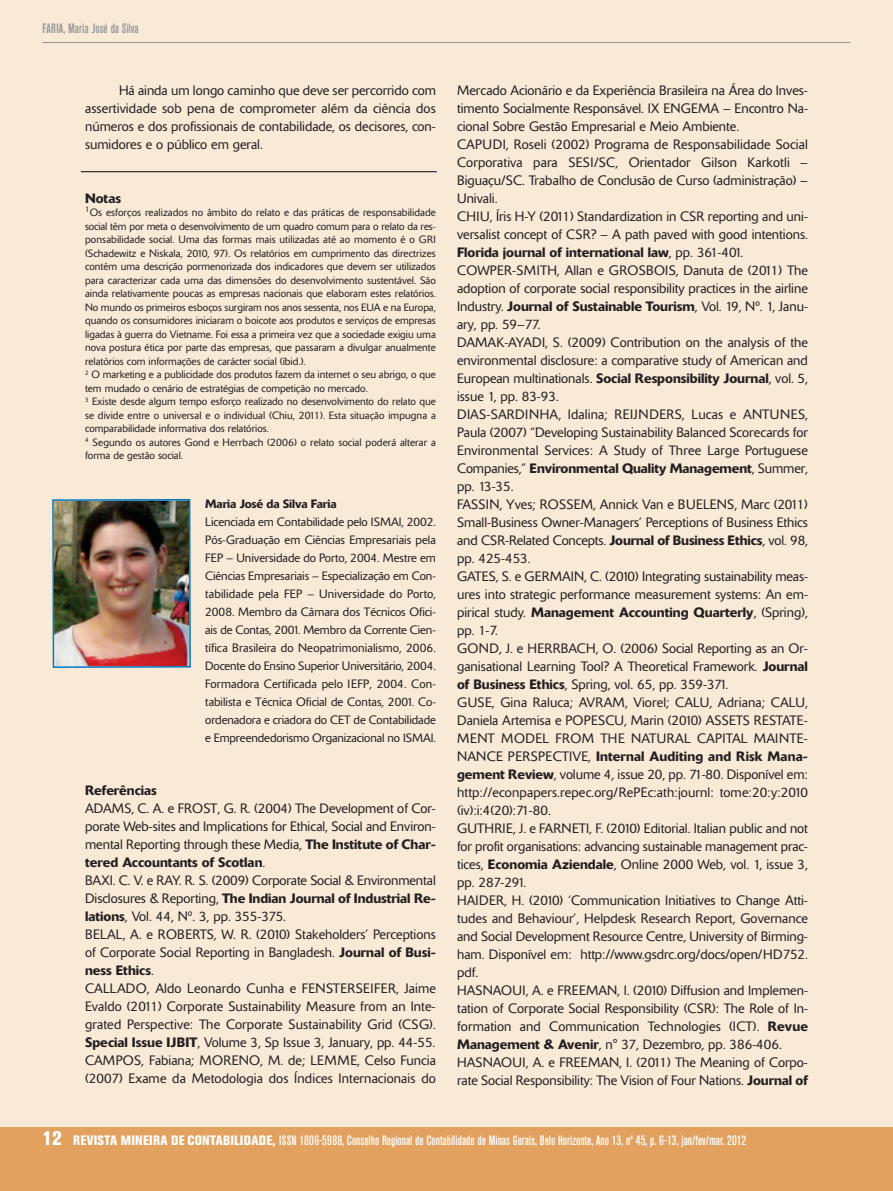
<style>
.page{position:relative;width:893px;height:1191px;background:#f9ead7}
.page>*{position:absolute;margin:0;border:0;box-sizing:border-box;transform-origin:0 0}
.t1{font:300 13.5px/18px "Delta";color:#231f20}
.t2{font:500 condensed 13.5px "Akzidenz Grotesk BE";color:#fff}
.t3{font:500 condensed 13.5px "Akzidenz Grotesk BE";color:#939598}
.t4{font:500 13.5px "Delta";color:#231f20}
.t5{font:300 12px/18px "Delta";letter-spacing:-.01em;color:#231f20;text-align:justify}
.t6{font:500 12px "Delta";letter-spacing:-.01em;color:#231f20}
.t7{font:300 10.5px/13.5px "Delta";color:#231f20}
.s1{font-weight:500}
.s2{font-weight:800;font-size:19.5px}
.s3{font-weight:800}
</style>
<div class="page">
<div style="left:0;top:1127px;width:893px;height:64px;background:#e2a15f"></div>
<hr style="left:43px;top:42px;width:807px;height:1px;background:#939598">
<img style="left:52px;top:499px;width:139px;height:169px">
<hr style="left:81px;top:171px;width:356px;height:1px;background:#231f20">
<p class="t3" style="left:43px;top:23px;width:98px">FARIA, Maria José da Silva</p>
<p class="t1" style="left:85px;top:82px;width:352px;text-align:justify;text-indent:34px">Há ainda um longo caminho que deve ser percorrido com assertividade sob pena de comprometer além da ciência dos números e dos profissionais de contabilidade, os decisores, con&shy;sumidores e o público em geral.</p>
<p class="t4" style="left:85px;top:193px;width:37px">Notas</p>
<p class="t7" style="left:85px;top:207px;width:352px"><sup>1</sup>Os esforços realizados no âmbito do relato e das práticas de responsabilidade social têm por meta o desenvolvimento de um quadro comum para o relato da res&shy;ponsabilidade social. Uma das formas mais utilizadas até ao momento é o GRI (Schadewitz e Niskala, 2010, 97). Os relatórios em cumprimento das directrizes contêm uma descrição pormenorizada dos indicadores que devem ser utilizados para caracterizar cada uma das dimensões do desenvolvimento sustentável. São ainda relativamente poucas as empresas nacionais que elaboram estes relatórios.<br>No mundo os primeiros esboços surgiram nos anos sessenta, nos EUA e na Europa, quando os consumidores iniciaram o boicote aos produtos e serviços de empresas ligadas à guerra do Vietname. Foi essa a primeira vez que a sociedade exigiu uma nova postura ética por parte das empresas, que passaram a divulgar anualmente relatórios com informações de carácter social (íbid.).<br><sup>2</sup> O marketing e a publicidade dos produtos fazem da internet o seu abrigo, o que tem mudado o cenário de estratégias de competição no mercado.<br><sup>3</sup> Existe desde algum tempo esforço realizado no desenvolvimento do relato que se divide entre o universal e o individual (Chiu, 2011). Esta situação impugna a comparabilidade informativa dos relatórios.<br><sup>4</sup> Segundo os autores Gond e Herrbach (2006) o relato social poderá alterar a forma de gestão social.</p>
<p class="t6" style="left:205px;top:500px;width:133px">Maria José da Silva Faria</p>
<p class="t5" style="left:205px;top:514px;width:232px">Licenciada em Contabilidade pelo ISMAI, 2002.<br>Pós-Graduação em Ciências Empresariais pela FEP – Universidade do Porto, 2004. Mestre em Ciências Empresariais – Especialização em Con&shy;tabilidade pela FEP – Universidade do Porto, 2008. Membro da Câmara dos Técnicos Ofici&shy;ais de Contas, 2001. Membro da Corrente Cien&shy;tífica Brasileira do Neopatrimonialismo, 2006.<br>Docente do Ensino Superior Universitário, 2004.<br>Formadora Certificada pelo IEFP, 2004. Con&shy;tabilista e Técnica Oficial de Contas, 2001. Co&shy;ordenadora e criadora do CET de Contabilidade e Empreendedorismo Organizacional no ISMAI.</p>
<p class="t4" style="left:85px;top:786px;width:73px">Referências</p>
<p class="t1" style="left:85px;top:801px;width:352px">ADAMS, C. A. e FROST, G. R. (2004) The Development of Cor&shy;porate Web-sites and Implications for Ethical, Social and Environ&shy;mental Reporting through these Media, <span class="s1">The Institute of Char&shy;tered Accountants of Scotlan</span>.<br>BAXI. C. V. e RAY. R. S. (2009) Corporate Social &amp; Environmental Disclosures &amp; Reporting, <span class="s1">The Indian Journal of Industrial Re&shy;lations</span>, Vol. 44, Nº. 3, pp. 355-375.<br>BELAL, A. e ROBERTS, W. R. (2010) Stakeholders’ Perceptions of Corporate Social Reporting in Bangladesh. <span class="s1">Journal of Busi&shy;ness Ethics</span>.<br>CALLADO, Aldo Leonardo Cunha e FENSTERSEIFER, Jaime Evaldo (2011) Corporate Sustainability Measure from an Inte&shy;grated Perspective: The Corporate Sustainability Grid (CSG).<br><span class="s1">Special Issue IJBIT</span>, Volume 3, Sp Issue 3, January, pp. 44-55.<br>CAMPOS, Fabiana; MORENO, M. de; LEMME, Celso Funcia (2007) Exame da Metodologia dos Índices Internacionais do</p>
<p class="t1" style="left:457px;top:82px;width:352px">Mercado Acionário e da Experiência Brasileira na Área do Inves&shy;timento Socialmente Responsável. IX ENGEMA – Encontro Na&shy;cional Sobre Gestão Empresarial e Meio Ambiente.<br>CAPUDI, Roseli (2002) Programa de Responsabilidade Social Corporativa para SESI/SC, Orientador Gilson Karkotli – Biguaçu/SC. Trabalho de Conclusão de Curso (administração) – Univali.<br>CHIU, Íris H-Y (2011) Standardization in CSR reporting and uni&shy;versalist concept of CSR? – A path paved with good intentions.<br><span class="s1">Florida journal of international law</span>, pp. 361-401.<br>COWPER-SMITH, Allan e GROSBOIS, Danuta de (2011) The adoption of corporate social responsibility practices in the airline Industry. <span class="s1">Journal of Sustainable Tourism</span>, Vol. 19, Nº. 1, Janu&shy;ary, pp. 59–77.<br>DAMAK-AYADI, S. (2009) Contribution on the analysis of the environmental disclosure: a comparative study of American and European multinationals. <span class="s1">Social Responsibility Journal</span>, vol. 5, issue 1, pp. 83-93.<br>DIAS-SARDINHA, Idalina; REIJNDERS, Lucas e ANTUNES, Paula (2007) “Developing Sustainability Balanced Scorecards for Environmental Services: A Study of Three Large Portuguese Companies,” <span class="s1">Environmental Quality Management</span>, Summer, pp. 13-35.<br>FASSIN, Yves; ROSSEM, Annick Van e BUELENS, Marc (2011)<br>Small-Business Owner-Managers’ Perceptions of Business Ethics and CSR-Related Concepts. <span class="s1">Journal of Business Ethics</span>, vol. 98, pp. 425-453.<br>GATES, S. e GERMAIN, C. (2010) Integrating sustainability meas&shy;ures into strategic performance measurement systems: An em&shy;pirical study. <span class="s1">Management Accounting Quarterly</span>, (Spring), pp. 1-7.<br>GOND, J. e HERRBACH, O. (2006) Social Reporting as an Or&shy;ganisational Learning Tool? A Theoretical Framework. <span class="s1">Journal of Business Ethics</span>, Spring, vol. 65, pp. 359-371.<br>GUSE, Gina Raluca; AVRAM, Viorel; CALU, Adriana; CALU, Daniela Artemisa e POPESCU, Marin (2010) ASSETS RESTATE-MENT MODEL FROM THE NATURAL CAPITAL MAINTE-NANCE PERSPECTIVE, <span class="s1">Internal Auditing and Risk Mana&shy;gement Review</span>, volume 4, issue 20, pp. 71-80. Disponível em: http://econpapers.repec.org/RePEc:ath:journl: tome:20:y:2010 (iv):i:4(20):71-80.<br>GUTHRIE, J. e FARNETI, F. (2010) Editorial. Italian public and not for profit organisations: advancing sustainable management prac&shy;tices, <span class="s1">Economia Aziendale</span>, Online 2000 Web, vol. 1, issue 3, pp. 287-291.<br>HAIDER, H. (2010) ‘Communication Initiatives to Change Atti&shy;tudes and Behaviour’, Helpdesk Research Report, Governance and Social Development Resource Centre, University of Birming&shy;ham. Disponível em: http://www.gsdrc.org/docs/open/HD752. pdf.<br>HASNAOUI, A. e FREEMAN, I. (2010) Diffusion and Implemen&shy;tation of Corporate Social Responsibility (CSR): The Role of In&shy;formation and Communication Technologies (ICT). <span class="s1">Revue Management &amp; Avenir</span>, n° 37, Dezembro, pp. 386-406.<br>HASNAOUI, A. e FREEMAN, I. (2011) The Meaning of Corpo&shy;rate Social Responsibility: The Vision of Four Nations. <span class="s1">Journal of</span></p>
<p class="t2" style="left:43px;top:1135px;width:705px"><span class="s2">12</span> <span class="s3">REVISTA MINEIRA DE CONTABILIDADE,</span> ISSN 1806-5988, Conselho Regional de Contabilidade de Minas Gerais, Belo Horizonte, Ano 13, nº 45, p. 6-13, jan/fev/mar. 2012</p>
</div>
